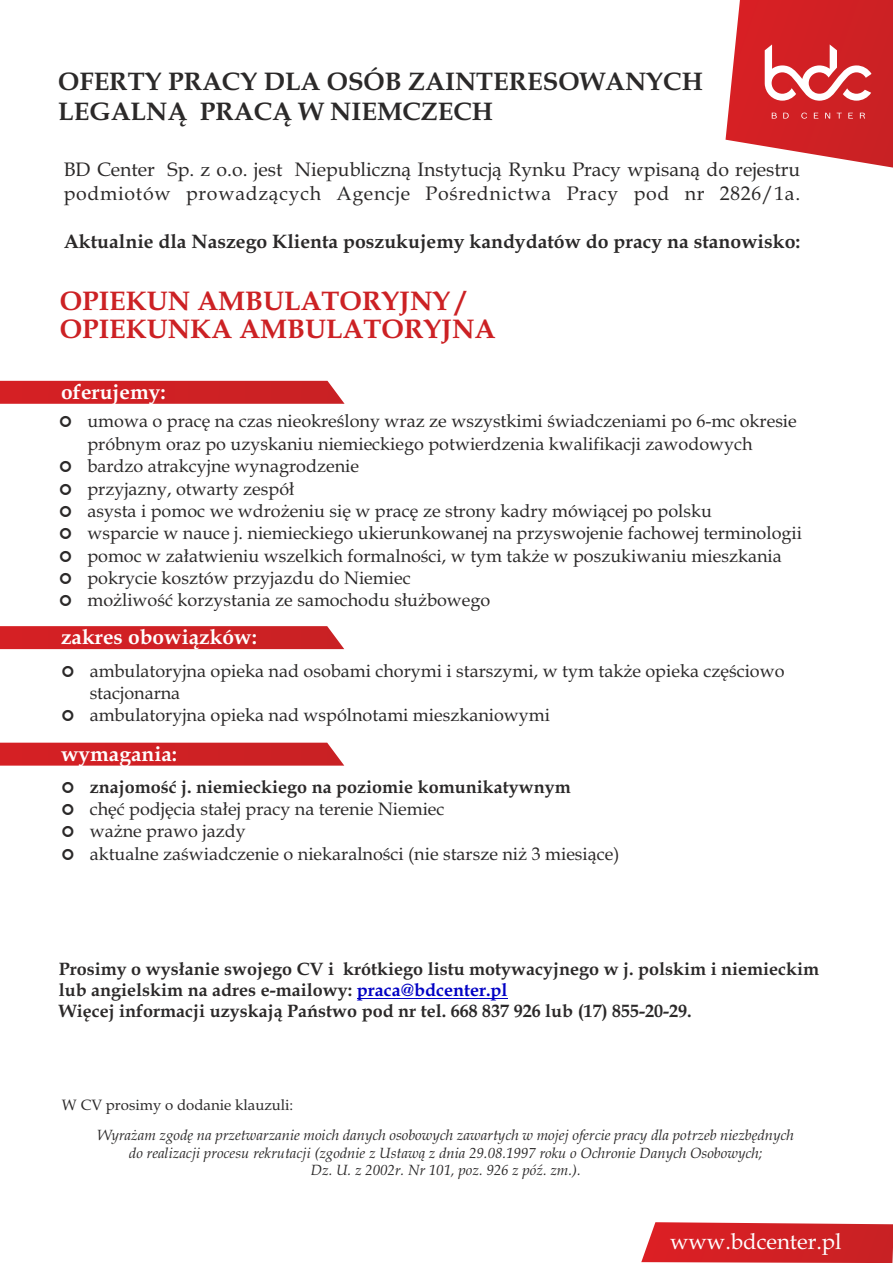
<style>
.page{position:relative;width:893px;height:1263px;background:#fff}
.page>*{position:absolute;margin:0;border:0;box-sizing:border-box;transform-origin:0 0}
.t1{font:700 27px/27.3px "Book Antiqua";color:#cc2124}
.t2{font:700 25.5px/30.3px "Book Antiqua";color:#2b2929}
.t3{font:22.05px "Book Antiqua";color:#fff}
.t4{font:700 21px "Book Antiqua";color:#fff}
.t5{font:19.5px/24.3px "Book Antiqua";color:#2b2929}
.t6{font:700 19.5px "Book Antiqua";color:#2b2929}
.t7{font:18px/22.4px "Book Antiqua";color:#2b2929}
.t8{font:700 18px/21.5px "Book Antiqua";color:#2b2929}
.t9{font:15px "Book Antiqua";color:#2b2929}
.t10{font:italic 14.85px/17.7px "Book Antiqua";color:#2b2929;text-align:center}
.s1{color:#0000c4}
</style>
<div class="page">
<svg style="left:0;top:381px;width:345px;height:23px;background:#d0282b"></svg>
<svg style="left:725px;top:0;width:168px;height:168px"></svg>
<div style="left:0;top:626px;width:344px;height:23px;background:#d02124"></div>
<div style="left:0;top:743px;width:344px;height:23px;background:#d02124"></div>
<svg style="left:641px;top:1222px;width:252px;height:41px;background:#d52f33"></svg>
<hr style="left:357px;top:998px;width:151px;height:1px;background:#0000c4">
<h2 class="t2" style="left:58px;top:69px;width:646px">OFERTY PRACY DLA OSÓB ZAINTERESOWANYCH<br>LEGALNĄ PRACĄ W NIEMCZECH</h2>
<p class="t5" style="left:64px;top:160px;width:738px">BD Center Sp. z o.o. jest Niepubliczną Instytucją Rynku Pracy wpisaną do rejestru podmiotów prowadzących Agencje Pośrednictwa Pracy pod nr 2826/1a.</p>
<p class="t6" style="left:64px;top:234px;width:738px">Aktualnie dla Naszego Klienta poszukujemy kandydatów do pracy na stanowisko:</p>
<h1 class="t1" style="left:60px;top:290px;width:437px">OPIEKUN AMBULATORYJNY /<br>OPIEKUNKA AMBULATORYJNA</h1>
<p class="t4" style="left:61px;top:383px;width:106px">oferujemy:</p>
<p class="t7" style="left:87px;top:412px;width:716px">umowa o pracę na czas nieokreślony wraz ze wszystkimi świadczeniami po 6-mc okresie próbnym oraz po uzyskaniu niemieckiego potwierdzenia kwalifikacji zawodowych bardzo atrakcyjne wynagrodzenie<br>przyjazny, otwarty zespół<br>asysta i pomoc we wdrożeniu się w pracę ze strony kadry mówiącej po polsku<br>wsparcie w nauce j. niemieckiego ukierunkowanej na przyswojenie fachowej terminologii pomoc w załatwieniu wszelkich formalności, w tym także w poszukiwaniu mieszkania pokrycie kosztów przyjazdu do Niemiec<br>możliwość korzystania ze samochodu służbowego</p>
<p class="t4" style="left:61px;top:629px;width:197px">zakres obowiązków:</p>
<p class="t7" style="left:90px;top:661px;width:696px">ambulatoryjna opieka nad osobami chorymi i starszymi, w tym także opieka częściowo stacjonarna<br>ambulatoryjna opieka nad wspólnotami mieszkaniowymi</p>
<p class="t4" style="left:61px;top:745px;width:118px">wymagania:</p>
<p class="t8" style="left:90px;top:778px;width:482px">znajomość j. niemieckiego na poziomie komunikatywnym</p>
<p class="t7" style="left:90px;top:800px;width:531px">chęć podjęcia stałej pracy na terenie Niemiec<br>ważne prawo jazdy<br>aktualne zaświadczenie o niekaralności (nie starsze niż 3 miesiące)</p>
<p class="t8" style="left:59px;top:960px;width:762px">Prosimy o wysłanie swojego CV i krótkiego listu motywacyjnego w j. polskim i niemieckim lub angielskim na adres e-mailowy: <span class="s1">praca@bdcenter.pl<br></span>Więcej informacji uzyskają Państwo pod nr tel. 668 837 926 lub (17) 855-20-29.</p>
<p class="t9" style="left:62px;top:1099px;width:233px">W CV prosimy o dodanie klauzuli:</p>
<p class="t10" style="left:98px;top:1128px;width:698px">Wyrażam zgodę na przetwarzanie moich danych osobowych zawartych w mojej ofercie pracy dla potrzeb niezbędnych do realizacji procesu rekrutacji (zgodnie z Ustawą z dnia 29.08.1997 roku o Ochronie Danych Osobowych;<br>Dz. U. z 2002r. Nr 101, poz. 926 z póź. zm.).</p>
<p class="t3" style="left:670px;top:1232px;width:173px">www.bdcenter.pl</p>
</div>
